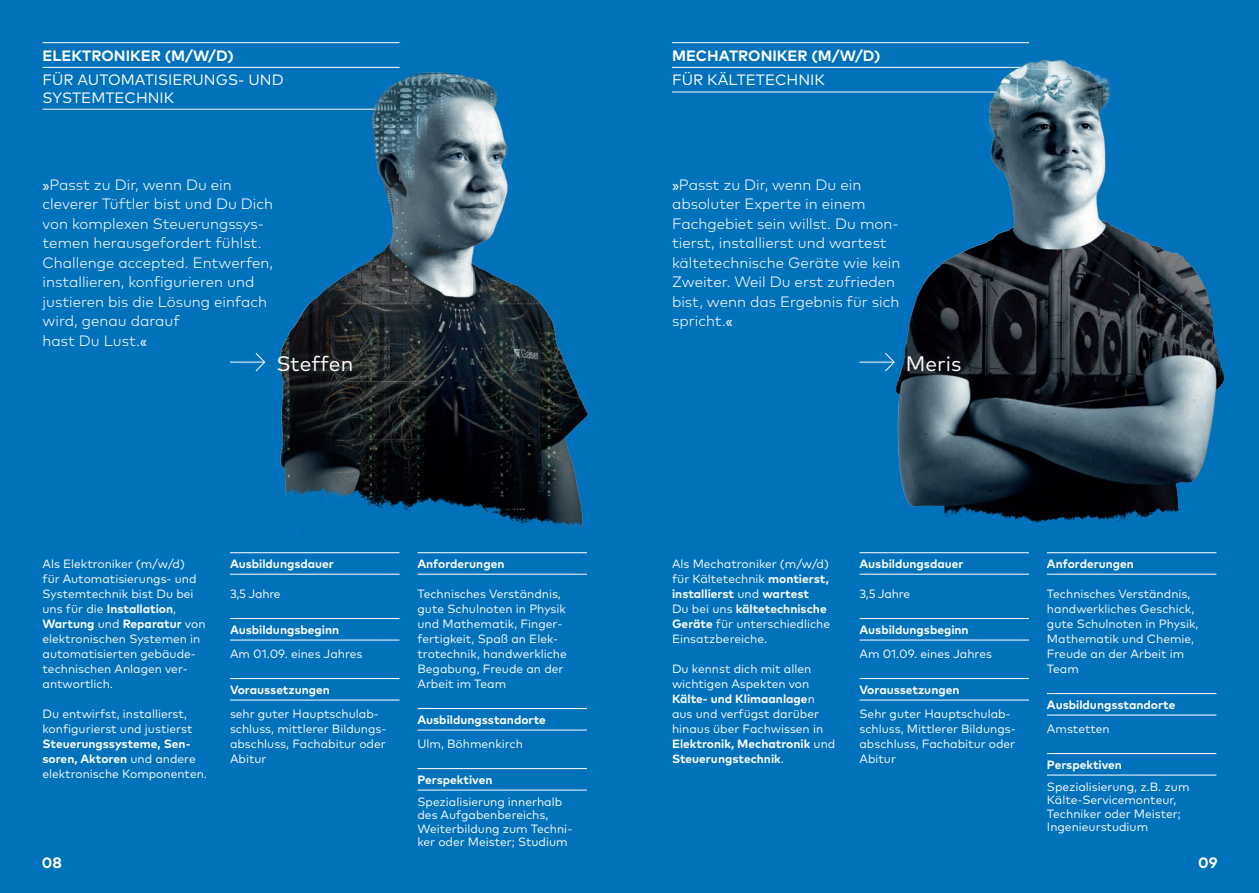
<style>
.page{position:relative;width:1259px;height:893px;background:#0072bc}
.page>*{position:absolute;margin:0;border:0;box-sizing:border-box;transform-origin:0 0}
.t1{font:21px "Mark OT";color:#fff}
.t2{font:300 15px/19.5px "Mark OT";color:#fff}
.t3{font:15px/18px "Mark OT";color:#fff}
.t4{font:700 15px "Mark OT";color:#fff}
.t5{font:12px/15px "Mark OT";color:#fff}
.t6{font:700 12px/15px "Mark OT";color:#fff}
.s1{font-family:"Amplitude";font-weight:400}
.s2{font-weight:700}
.s3{font-weight:400}
</style>
<div class="page">
<hr style="left:43px;top:42px;width:356px;height:1px;background:#fff">
<hr style="left:43px;top:67px;width:356px;height:1px;background:#fff">
<hr style="left:43px;top:109px;width:356px;height:1px;background:#fff">
<hr style="left:230px;top:552px;width:169px;height:1px;background:#fff">
<hr style="left:230px;top:574px;width:169px;height:1px;background:#fff">
<hr style="left:230px;top:618px;width:169px;height:1px;background:#fff">
<hr style="left:230px;top:640px;width:169px;height:1px;background:#fff">
<hr style="left:230px;top:678px;width:169px;height:1px;background:#fff">
<hr style="left:230px;top:700px;width:169px;height:1px;background:#fff">
<hr style="left:417px;top:552px;width:170px;height:1px;background:#fff">
<hr style="left:417px;top:574px;width:170px;height:1px;background:#fff">
<hr style="left:417px;top:708px;width:170px;height:1px;background:#fff">
<hr style="left:417px;top:730px;width:170px;height:1px;background:#fff">
<hr style="left:417px;top:768px;width:170px;height:1px;background:#fff">
<hr style="left:417px;top:790px;width:170px;height:1px;background:#fff">
<hr style="left:672px;top:42px;width:357px;height:1px;background:#fff">
<hr style="left:672px;top:67px;width:357px;height:1px;background:#fff">
<hr style="left:672px;top:92px;width:357px;height:1px;background:#fff">
<hr style="left:859px;top:552px;width:170px;height:1px;background:#fff">
<hr style="left:859px;top:574px;width:170px;height:1px;background:#fff">
<hr style="left:859px;top:618px;width:170px;height:1px;background:#fff">
<hr style="left:859px;top:640px;width:170px;height:1px;background:#fff">
<hr style="left:859px;top:678px;width:170px;height:1px;background:#fff">
<hr style="left:859px;top:700px;width:170px;height:1px;background:#fff">
<hr style="left:1047px;top:552px;width:169px;height:1px;background:#fff">
<hr style="left:1047px;top:574px;width:169px;height:1px;background:#fff">
<hr style="left:1047px;top:693px;width:169px;height:1px;background:#fff">
<hr style="left:1047px;top:715px;width:169px;height:1px;background:#fff">
<hr style="left:1047px;top:753px;width:169px;height:1px;background:#fff">
<hr style="left:1047px;top:775px;width:169px;height:1px;background:#fff">
<img style="left:171px;top:66px;width:417px;height:469px">
<img style="left:828px;top:59px;width:397px;height:465px">
<hr style="left:859px;top:362px;width:34px;height:1px;background:#fff">
<svg style="left:884px;top:352px;width:11px;height:20px"></svg>
<hr style="left:230px;top:362px;width:34px;height:1px;background:#fff">
<svg style="left:255px;top:352px;width:11px;height:20px"></svg>
<p class="t4" style="left:43px;top:46px;width:193px">ELEKTRONIKER (M/W/D)</p>
<p class="t3" style="left:43px;top:71px;width:243px">FÜR AUTOMATISIERUNGS- UND<br>SYSTEMTECHNIK</p>
<p class="t4" style="left:672px;top:46px;width:210px">MECHATRONIKER (M/W/D)</p>
<p class="t3" style="left:672px;top:71px;width:154px">FÜR KÄLTETECHNIK</p>
<p class="t2" style="left:43px;top:175px;width:232px"><span class="s1">»</span>Passt zu Dir, wenn Du ein cleverer Tüftler bist und Du Dich von komplexen Steuerungssys&shy;temen herausgefordert fühlst.<br>Challenge accepted. Entwerfen, installieren, konfigurieren und justieren bis die Lösung einfach wird, genau darauf<br>hast Du Lust.<span class="s1">«</span></p>
<p class="t2" style="left:672px;top:175px;width:230px"><span class="s1">»</span>Passt zu Dir, wenn Du ein absoluter Experte in einem<br>Fachgebiet sein willst. Du mon&shy;tierst, installierst und wartest kältetechnische Geräte wie kein<br>Zweiter. Weil Du erst zufrieden bist, wenn das Ergebnis für sich spricht.<span class="s1">«</span></p>
<h1 class="t1" style="left:276px;top:351px;width:78px">Steffen</h1>
<h1 class="t1" style="left:906px;top:351px;width:57px">Meris</h1>
<p class="t5" style="left:43px;top:556px;width:164px">Als Elektroniker (m/w/d)<br>für Automatisierungs- und<br>Systemtechnik bist Du bei uns für die <span class="s2">Installation</span>,<br><span class="s2">Wartung</span> und <span class="s2">Reparatur</span> von elektronischen Systemen in automatisierten gebäude&shy;technischen Anlagen ver&shy;antwortlich.</p>
<p class="t5" style="left:43px;top:706px;width:151px">Du entwirfst, installierst, konfigurierst und justierst</p>
<p class="t6" style="left:43px;top:735px;width:166px">Steuerungssysteme, Sen&shy;soren, Aktoren <span class="s3">und andere elektronische Komponenten.</span></p>
<p class="t6" style="left:230px;top:556px;width:105px">Ausbildungsdauer</p>
<p class="t5" style="left:230px;top:586px;width:52px">3,5 Jahre</p>
<p class="t6" style="left:230px;top:622px;width:111px">Ausbildungsbeginn</p>
<p class="t5" style="left:230px;top:646px;width:134px">Am 01.09. eines Jahres</p>
<p class="t6" style="left:230px;top:682px;width:101px">Voraussetzungen</p>
<p class="t5" style="left:230px;top:706px;width:158px">sehr guter Hauptschulab&shy;schluss, mittlerer Bildungs&shy;abschluss, Fachabitur oder<br>Abitur</p>
<p class="t6" style="left:417px;top:556px;width:88px">Anforderungen</p>
<p class="t5" style="left:417px;top:586px;width:151px">Technisches Verständnis, gute Schulnoten in Physik und Mathematik, Finger&shy;fertigkeit, Spaß an Elek&shy;trotechnik, handwerkliche<br>Begabung, Freude an der<br>Arbeit im Team</p>
<p class="t6" style="left:417px;top:712px;width:130px">Ausbildungsstandorte</p>
<p class="t5" style="left:417px;top:736px;width:107px">Ulm, Böhmenkirch</p>
<p class="t6" style="left:417px;top:772px;width:77px">Perspektiven</p>
<p class="t5" style="left:417px;top:794px;width:156px;line-height:13.5px">Spezialisierung innerhalb des Aufgabenbereichs,<br>Weiterbildung zum Techni&shy;ker oder Meister; Studium</p>
<p class="t5" style="left:672px;top:556px;width:160px">Als Mechatroniker (m/w/d) für Kältetechnik <span class="s2">montierst, installierst</span> und <span class="s2">wartest<br></span>Du bei uns <span class="s2">kältetechnische<br>Geräte</span> für unterschiedliche<br>Einsatzbereiche.</p>
<p class="t5" style="left:672px;top:661px;width:165px">Du kennst dich mit allen wichtigen Aspekten von<br><span class="s2">Kälte- und Klimaanlage</span>n aus und verfügst darüber hinaus über Fachwissen in<br><span class="s2">Elektronik, Mechatronik</span> und<br><span class="s2">Steuerungstechnik</span>.</p>
<p class="t6" style="left:859px;top:556px;width:105px">Ausbildungsdauer</p>
<p class="t5" style="left:859px;top:586px;width:52px">3,5 Jahre</p>
<p class="t6" style="left:859px;top:622px;width:111px">Ausbildungsbeginn</p>
<p class="t5" style="left:859px;top:646px;width:134px">Am 01.09. eines Jahres</p>
<p class="t6" style="left:859px;top:682px;width:101px">Voraussetzungen</p>
<p class="t5" style="left:859px;top:706px;width:158px">Sehr guter Hauptschulab&shy;schluss, Mittlerer Bildungs&shy;abschluss, Fachabitur oder<br>Abitur</p>
<p class="t6" style="left:1047px;top:556px;width:88px">Anforderungen</p>
<p class="t5" style="left:1047px;top:586px;width:153px">Technisches Verständnis, handwerkliches Geschick, gute Schulnoten in Physik,<br>Mathematik und Chemie,<br>Freude an der Arbeit im<br>Team</p>
<p class="t6" style="left:1047px;top:697px;width:130px">Ausbildungsstandorte</p>
<p class="t5" style="left:1047px;top:721px;width:64px">Amstetten</p>
<p class="t6" style="left:1047px;top:757px;width:77px">Perspektiven</p>
<p class="t5" style="left:1047px;top:779px;width:144px;line-height:13.5px">Spezialisierung, z.B. zum<br>Kälte-Servicemonteur,<br>Techniker oder Meister;<br>Ingenieurstudium</p>
<p class="t4" style="left:42px;top:853px;width:22px">08</p>
<p class="t4" style="left:1198px;top:853px;width:21px">09</p>
</div>
